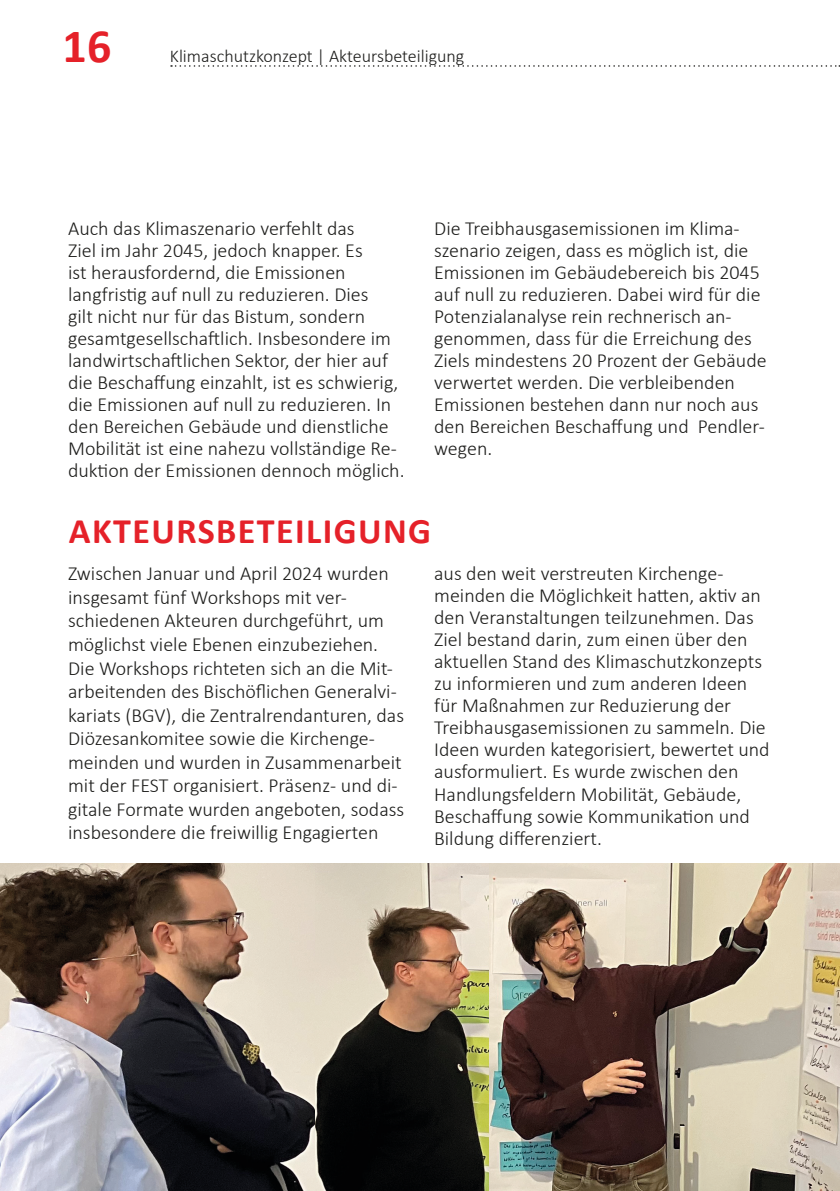
<style>
.page{position:relative;width:840px;height:1191px;background:#fff}
.page>*{position:absolute;margin:0;border:0;box-sizing:border-box;transform-origin:0 0}
.t1{font:700 48px "Calibri";color:#e52129}
._1-Überschrift{font:700 36px "Calibri";letter-spacing:.04em;color:#e52129}
.fließtext_ohne_einzug{font:300 20px/22px "Calibri";color:#1d1d1b}
.t2{font:300 18px "Calibri";color:#1d1d1b}
</style>
<div class="page">
<svg style="left:171px;top:65px;width:668px;height:2px"></svg>
<img style="left:488px;top:863px;width:351px;height:328px">
<img style="left:314px;top:863px;width:174px;height:328px">
<img style="left:0;top:863px;width:314px;height:328px">
<h1 class="t1" style="left:62px;top:12px;width:51px">16</h1>
<p class="t2" style="left:170px;top:45px;width:296px">Klimaschutzkonzept | Akteursbeteiligung</p>
<p class="fließtext_ohne_einzug" style="left:68px;top:217px;width:338px">Auch das Klimaszenario verfehlt das<br>Ziel im Jahr 2045, jedoch knapper. Es<br>ist herausfordernd, die Emissionen langfristig auf null zu reduzieren. Dies<br>gilt nicht nur für das Bistum, sondern gesamtgesellschaftlich. Insbesondere im landwirtschaftlichen Sektor, der hier auf die Beschaffung einzahlt, ist es schwierig, die Emissionen auf null zu reduzieren. In den Bereichen Gebäude und dienstliche Mobilität ist eine nahezu vollständige Re&shy;duktion der Emissionen dennoch möglich.</p>
<p class="_1-Überschrift" style="left:69px;top:505px;width:363px">AKTEURSBETEILIGUNG</p>
<p class="fließtext_ohne_einzug" style="left:68px;top:562px;width:337px;line-height:23.6px">Zwischen Januar und April 2024 wurden insgesamt fünf Workshops mit ver&shy;schiedenen Akteuren durchgeführt, um möglichst viele Ebenen einzubeziehen.<br>Die Workshops richteten sich an die Mit&shy;arbeitenden des Bischöflichen Generalvi&shy;kariats (BGV), die Zentralrendanturen, das Diözesankomitee sowie die Kirchenge&shy;meinden und wurden in Zusammenarbeit mit der FEST organisiert. Präsenz- und di&shy;gitale Formate wurden angeboten, sodass insbesondere die freiwillig Engagierten</p>
<p class="fließtext_ohne_einzug" style="left:434px;top:217px;width:334px">Die Treibhausgasemissionen im Klima&shy;szenario zeigen, dass es möglich ist, die Emissionen im Gebäudebereich bis 2045 auf null zu reduzieren. Dabei wird für die Potenzialanalyse rein rechnerisch an&shy;genommen, dass für die Erreichung des Ziels mindestens 20 Prozent der Gebäude verwertet werden. Die verbleibenden Emissionen bestehen dann nur noch aus den Bereichen Beschaffung und Pendler&shy;wegen.</p>
<p class="fließtext_ohne_einzug" style="left:434px;top:562px;width:337px">aus den weit verstreuten Kirchenge&shy;meinden die Möglichkeit hatten, aktiv an den Veranstaltungen teilzunehmen. Das Ziel bestand darin, zum einen über den aktuellen Stand des Klimaschutzkonzepts zu informieren und zum anderen Ideen für Maßnahmen zur Reduzierung der Treibhausgasemissionen zu sammeln. Die Ideen wurden kategorisiert, bewertet und ausformuliert. Es wurde zwischen den Handlungsfeldern Mobilität, Gebäude, Beschaffung sowie Kommunikation und Bildung differenziert.</p>
</div>
